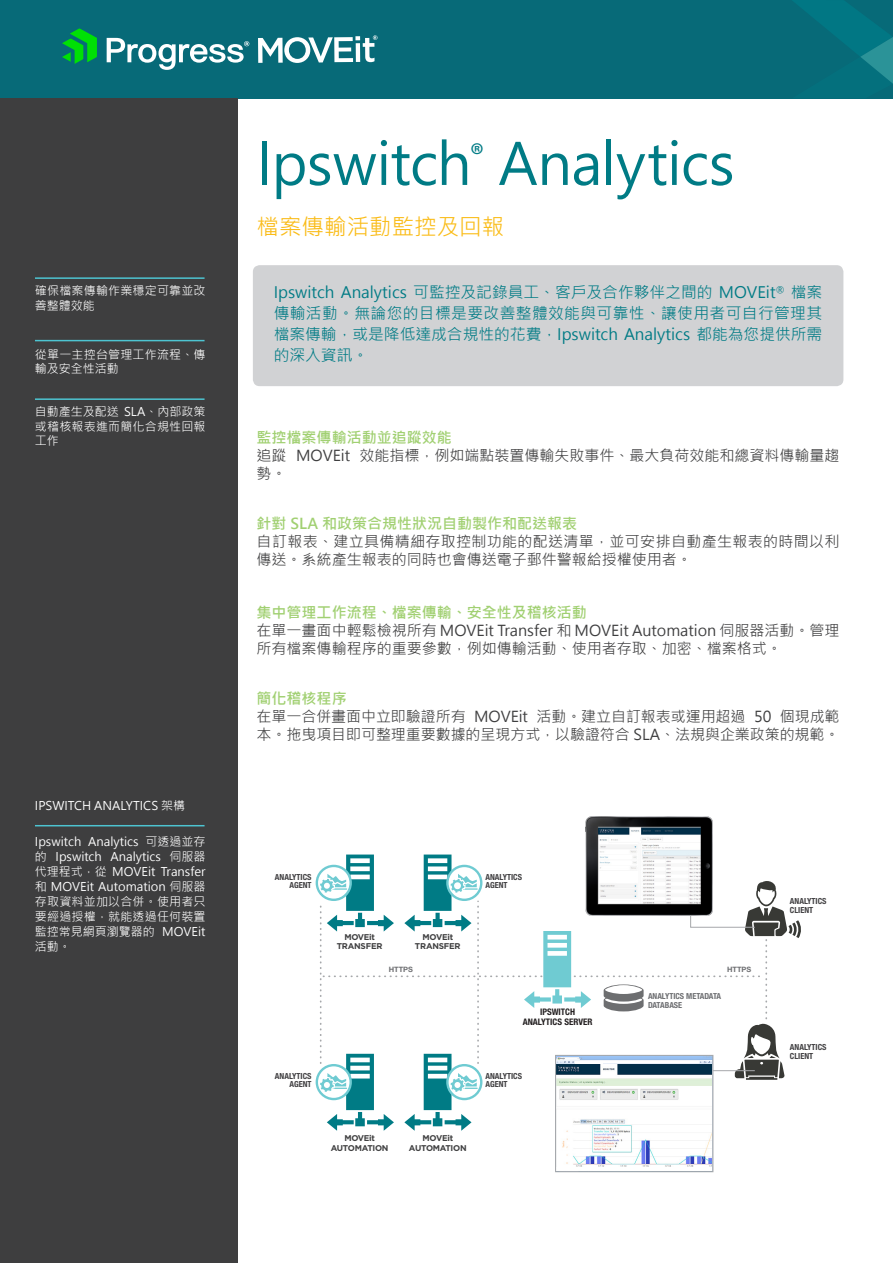
<style>
.page{position:relative;width:893px;height:1263px;background:#fff}
.page>*{position:absolute;margin:0;border:0;box-sizing:border-box;transform-origin:0 0}
.t1{font:57px "Microsoft Jheng Hei UI Regular";letter-spacing:-.015em;color:#007b85}
.t2{font:22.5px "Microsoft Jheng Hei";color:#fabc18}
.t3{font:15.75px/21px "Microsoft Jheng Hei UI Regular";color:#007b85;text-align:justify}
.t4{font:15px/18px "Microsoft Jheng Hei";color:#3e3e3f}
.t5{font:15px/18px "Microsoft Jheng Hei";letter-spacing:.025em;color:#3e3e3f}
.t6{font:700 15px "Microsoft Jheng Hei";color:#a1d072}
.t7{font:12px/15px "Microsoft Jheng Hei";letter-spacing:.015em;color:#fff}
.t8{font:700 condensed 9px/9.9px "Helvetica Neue LT Std";color:#231f20;text-align:center}
.t9{font:700 condensed 8.4px/8.4px "Helvetica Neue LT Std";color:#414042}
.t10{font:700 8.4px/9.4px "Gotham";letter-spacing:-.03em;color:#404041;text-align:center}
.t11{font:700 condensed 8.25px/9.3px "Helvetica Neue LT Std";color:#6d6e71}
.t12{font:700 7.35px "Helvetica Neue LT Std";color:#6d6e71}
</style>
<div class="page">
<div style="left:0;top:0;width:893px;height:98px;background:#076a78"></div>
<svg style="left:793px;top:0;width:100px;height:84px"></svg>
<div style="left:0;top:98px;width:237px;height:1165px;background:#3e3e3f"></div>
<div style="left:253px;top:265px;width:590px;height:121px;background:#d1d2d4;border-radius:7px"></div>
<hr style="left:35px;top:277px;width:170px;height:2px;background:#4dc4d1">
<hr style="left:35px;top:340px;width:170px;height:1px;background:#4dc4d1">
<hr style="left:35px;top:398px;width:170px;height:2px;background:#4dc4d1">
<hr style="left:35px;top:825px;width:170px;height:1px;background:#4dc4d1">
<svg style="left:316px;top:865px;width:36px;height:36px"></svg>
<svg style="left:316px;top:1064px;width:36px;height:36px"></svg>
<svg style="left:319px;top:854px;width:482px;height:277px"></svg>
<img style="left:586px;top:817px;width:126px;height:98px">
<img style="left:557px;top:1057px;width:154px;height:8px">
<hr style="left:576px;top:1061px;width:27px;height:2px;background:#fff">
<img style="left:557px;top:1065px;width:154px;height:102px">
<div style="left:555px;top:1055px;width:158px;height:117px;border:1px solid #a6a8ab"></div>
<svg style="left:258px;top:35px;width:119px;height:28px"></svg>
<svg style="left:62px;top:28px;width:35px;height:36px"></svg>
<svg style="left:107px;top:38px;width:142px;height:32px"></svg>
<p class="t7" style="left:35px;top:284px;width:172px;line-height:14.4px">確保檔案傳輸作業穩定可靠並改善整體效能</p>
<p class="t7" style="left:35px;top:347px;width:172px;line-height:14.4px">從單一主控台管理工作流程、傳輸及安全性活動</p>
<p class="t7" style="left:35px;top:405px;width:172px;line-height:14.4px;text-align:justify">自動產生及配送 SLA、內部政策或稽核報表進而簡化合規性回報工作</p>
<p class="t7" style="left:35px;top:798px;width:152px">IPSWITCH ANALYTICS 架構</p>
<p class="t7" style="left:35px;top:834px;width:172px;text-align:justify">Ipswitch Analytics 可透過並存的 Ipswitch Analytics 伺服器代理程式，從 MOVEit Transfer和 MOVEit Automation 伺服器存取資料並加以合併。使用者只要經過授權，就能透過任何裝置監控常見網頁瀏覽器的 MOVEit活動。</p>
<p class="t1" style="left:257px;top:128px;width:480px">Ipswitch<sup>®</sup> Analytics</p>
<p class="t2" style="left:257px;top:212px;width:249px">檔案傳輸活動監控及回報</p>
<p class="t3" style="left:274px;top:282px;width:550px">Ipswitch Analytics 可監控及記錄員工、客戶及合作夥伴之間的 MOVEit<sup>®</sup> 檔案傳輸活動。無論您的目標是要改善整體效能與可靠性、讓使用者可自行管理其檔案傳輸，或是降低達成合規性的花費，Ipswitch Analytics 都能為您提供所需的深入資訊。</p>
<p class="t6" style="left:257px;top:428px;width:196px">監控檔案傳輸活動並追蹤效能</p>
<p class="t4" style="left:257px;top:447px;width:584px">追蹤 MOVEit 效能指標，例如端點裝置傳輸失敗事件、最大負荷效能和總資料傳輸量趨勢。</p>
<p class="t6" style="left:257px;top:514px;width:322px">針對 SLA 和政策合規性狀況自動製作和配送報表</p>
<p class="t5" style="left:257px;top:532px;width:584px">自訂報表、建立具備精細存取控制功能的配送清單，並可安排自動產生報表的時間以利傳送。系統產生報表的同時也會傳送電子郵件警報給授權使用者。</p>
<p class="t6" style="left:257px;top:603px;width:331px">集中管理工作流程、檔案傳輸、安全性及稽核活動</p>
<p class="t4" style="left:257px;top:621px;width:584px">在單一畫面中輕鬆檢視所有 MOVEit Transfer 和 MOVEit Automation 伺服器活動。管理所有檔案傳輸程序的重要參數，例如傳輸活動、使用者存取、加密、檔案格式。</p>
<p class="t6" style="left:257px;top:689px;width:91px">簡化稽核程序</p>
<p class="t4" style="left:257px;top:707px;width:584px">在單一合併畫面中立即驗證所有 MOVEit 活動。建立自訂報表或運用超過 50 個現成範本。拖曳項目即可整理重要數據的呈現方式，以驗證符合 SLA、法規與企業政策的規範。</p>
<p class="t9" style="left:275px;top:872px;width:38px;text-align:right">ANALYTICS<br>AGENT</p>
<p class="t9" style="left:485px;top:872px;width:38px">ANALYTICS<br>AGENT</p>
<p class="t10" style="left:337px;top:932px;width:47px">MOVEit<br>TRANSFER</p>
<p class="t10" style="left:415px;top:932px;width:47px">MOVEit<br>TRANSFER</p>
<p class="t12" style="left:389px;top:964px;width:26px">HTTPS</p>
<p class="t12" style="left:727px;top:964px;width:26px">HTTPS</p>
<p class="t8" style="left:523px;top:1007px;width:71px">IPSWITCH<br>ANALYTICS SERVER</p>
<p class="t9" style="left:275px;top:1072px;width:38px;text-align:right">ANALYTICS<br>AGENT</p>
<p class="t9" style="left:485px;top:1072px;width:38px">ANALYTICS<br>AGENT</p>
<p class="t10" style="left:331px;top:1133px;width:59px">MOVEit<br>AUTOMATION</p>
<p class="t10" style="left:409px;top:1133px;width:59px">MOVEit<br>AUTOMATION</p>
<p class="t11" style="left:648px;top:991px;width:75px">ANALYTICS METADATA<br>DATABASE</p>
<p class="t9" style="left:790px;top:896px;width:38px;line-height:9.4px">ANALYTICS<br>CLIENT</p>
<p class="t9" style="left:790px;top:1042px;width:38px;line-height:9.4px">ANALYTICS<br>CLIENT</p>
</div>
